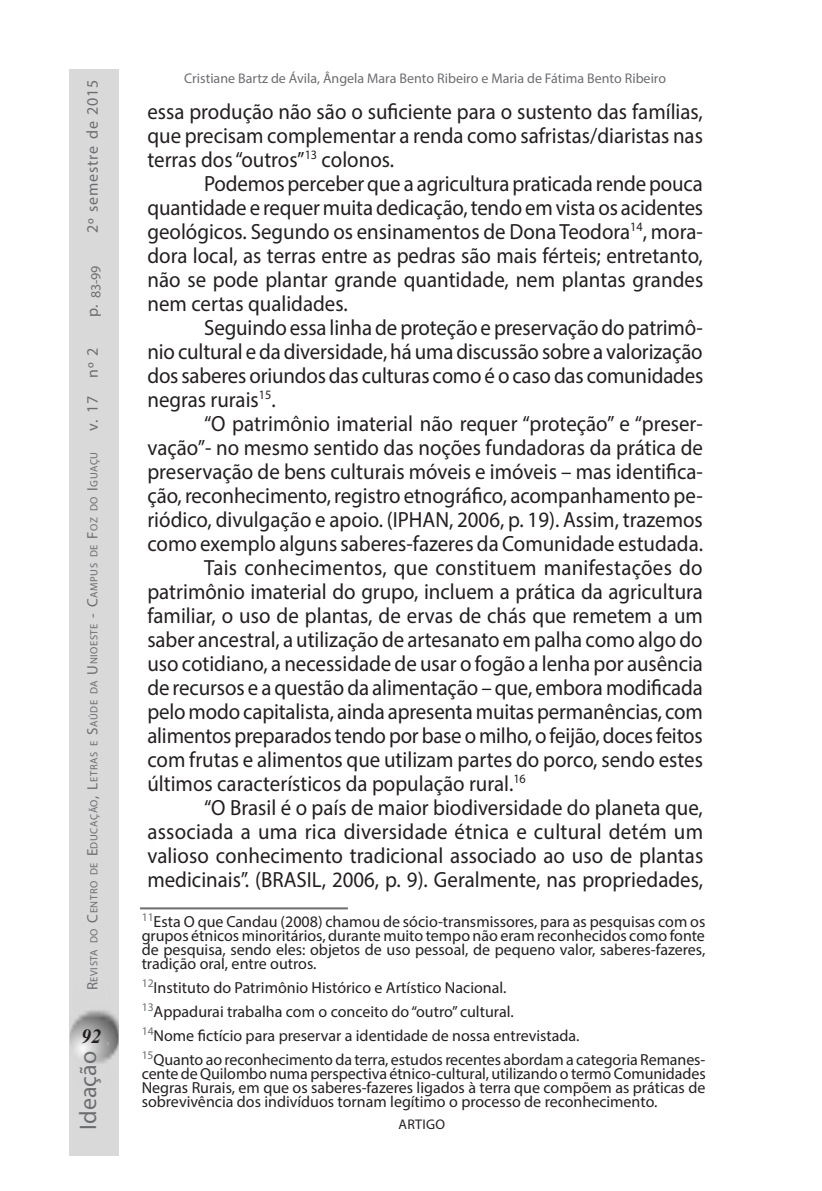
<style>
.page{position:relative;width:822px;height:1191px;background:#fff}
.page>*{position:absolute;margin:0;border:0;box-sizing:border-box;transform-origin:0 0}
.t1{font:24px "Myriad Pro";color:#6c6d70}
.A_D_TEXTO11{font:22px/24px "Myriad Pro";color:#231f20;text-align:justify;scale:.95 1}
.t2{font:italic 700 20px "Times New Roman";color:#231f20}
.A_B_AUTORES{font:16px/14px "Myriad Pro";color:#231f20;text-align:justify}
.t3{font:16px "Myriad Pro";letter-spacing:.05em;color:#6c6d70}
.A_B_AUTORES_interno{font:14px "Myriad Pro";color:#6c6d70}
.t4{font:14px "Myriad Pro";letter-spacing:.02em;color:#231f20}
.t5{font:10.4px "Myriad Pro";letter-spacing:.055em;color:#6c6d70}
.s1{font-size:15px}
</style>
<div class="page">
<div style="left:70px;top:70px;width:49px;height:1085px;background:#d9d9d9"></div>
<hr style="left:140px;top:907px;width:208px;height:2px;background:#6c6d70">
<p class="t3" style="left:83px;top:233px;width:155px;rotate:-90deg">2º semestre de 2015</p>
<p class="A_B_AUTORES_interno" style="left:87px;top:298px;width:35px;rotate:-90deg">83-99</p>
<p class="t3" style="left:83px;top:317px;width:14px;rotate:-90deg">p.</p>
<p class="t3" style="left:83px;top:431px;width:85px;rotate:-90deg">v. 17 nº 2</p>
<p class="t5" style="left:88px;top:990px;width:540px;rotate:-90deg"><span class="s1">R</span>evista do <span class="s1">C</span>entro de <span class="s1">E</span>ducação<span class="s1">, L</span>etras e <span class="s1">S</span>aúde da <span class="s1">U</span> nioeste <span class="s1">- C</span>ampus de <span class="s1">F</span>oz do <span class="s1">I</span> guaçu</p>
<p class="t2" style="left:81px;top:1022px;width:21px">92</p>
<p class="t1" style="left:73px;top:1129px;width:80px;rotate:-90deg">Ideação</p>
<p class="A_B_AUTORES_interno" style="left:184px;top:69px;width:483px">Cristiane Bartz de Ávila, Ângela Mara Bento Ribeiro e Maria de Fátima Bento Ribeiro</p>
<p class="A_D_TEXTO11" style="left:147px;top:99px;width:586px">essa produção não são o suficiente para o sustento das famílias, que precisam complementar a renda como safristas/diaristas nas terras dos “outros”<sup>13</sup> colonos.</p>
<p class="A_D_TEXTO11" style="left:147px;top:171px;width:587px;text-indent:57px">Podemos perceber que a agricultura praticada rende pouca quantidade e requer muita dedicação, tendo em vista os acidentes geológicos. Segundo os ensinamentos de Dona Teodora<sup>14</sup>, mora&shy;dora local, as terras entre as pedras são mais férteis; entretanto, não se pode plantar grande quantidade, nem plantas grandes nem certas qualidades.</p>
<p class="A_D_TEXTO11" style="left:147px;top:315px;width:587px;text-indent:57px">Seguindo essa linha de proteção e preservação do patrimô&shy;nio cultural e da diversidade, há uma discussão sobre a valorização dos saberes oriundos das culturas como é o caso das comunidades negras rurais<sup>15</sup>.</p>
<p class="A_D_TEXTO11" style="left:147px;top:411px;width:586px;text-indent:57px">“O patrimônio imaterial não requer “proteção” e “preser&shy;vação”- no mesmo sentido das noções fundadoras da prática de preservação de bens culturais móveis e imóveis – mas identifica&shy;ção, reconhecimento, registro etnográfico, acompanhamento pe&shy;riódico, divulgação e apoio. (IPHAN, 2006, p. 19). Assim, trazemos como exemplo alguns saberes-fazeres da Comunidade estudada.</p>
<p class="A_D_TEXTO11" style="left:147px;top:555px;width:586px;text-indent:57px">Tais conhecimentos, que constituem manifestações do patrimônio imaterial do grupo, incluem a prática da agricultura familiar, o uso de plantas, de ervas de chás que remetem a um saber ancestral, a utilização de artesanato em palha como algo do uso cotidiano, a necessidade de usar o fogão a lenha por ausência de recursos e a questão da alimentação – que, embora modificada pelo modo capitalista, ainda apresenta muitas permanências, com alimentos preparados tendo por base o milho, o feijão, doces feitos com frutas e alimentos que utilizam partes do porco, sendo estes últimos característicos da população rural.<sup>16</sup></p>
<p class="A_D_TEXTO11" style="left:147px;top:795px;width:587px;text-indent:57px">“O Brasil é o país de maior biodiversidade do planeta que, associada a uma rica diversidade étnica e cultural detém um valioso conhecimento tradicional associado ao uso de plantas medicinais”. (BRASIL, 2006, p. 9). Geralmente, nas propriedades,</p>
<p class="A_B_AUTORES" style="left:142px;top:914px;width:565px"><sup>11</sup>Esta O que Candau (2008) chamou de sócio-transmissores, para as pesquisas com os grupos étnicos minoritários, durante muito tempo não eram reconhecidos como fonte de pesquisa, sendo eles: objetos de uso pessoal, de pequeno valor, saberes-fazeres, tradição oral, entre outros.</p>
<p class="A_B_AUTORES" style="left:142px;top:980px;width:366px"><sup>12</sup>Instituto do Patrimônio Histórico e Artístico Nacional.</p>
<p class="A_B_AUTORES" style="left:142px;top:1004px;width:373px"><sup>13</sup>Appadurai trabalha com o conceito do “outro” cultural.</p>
<p class="A_B_AUTORES" style="left:142px;top:1028px;width:439px"><sup>14</sup>Nome fictício para preservar a identidade de nossa entrevistada.</p>
<p class="A_B_AUTORES" style="left:142px;top:1052px;width:565px"><sup>15</sup>Quanto ao reconhecimento da terra, estudos recentes abordam a categoria Remanes&shy;cente de Quilombo numa perspectiva étnico-cultural, utilizando o termo Comunidades Negras Rurais, em que os saberes-fazeres ligados à terra que compõem as práticas de sobrevivência dos indivíduos tornam legítimo o processo de reconhecimento.</p>
<p class="t4" style="left:398px;top:1115px;width:48px">ARTIGO</p>
</div>
